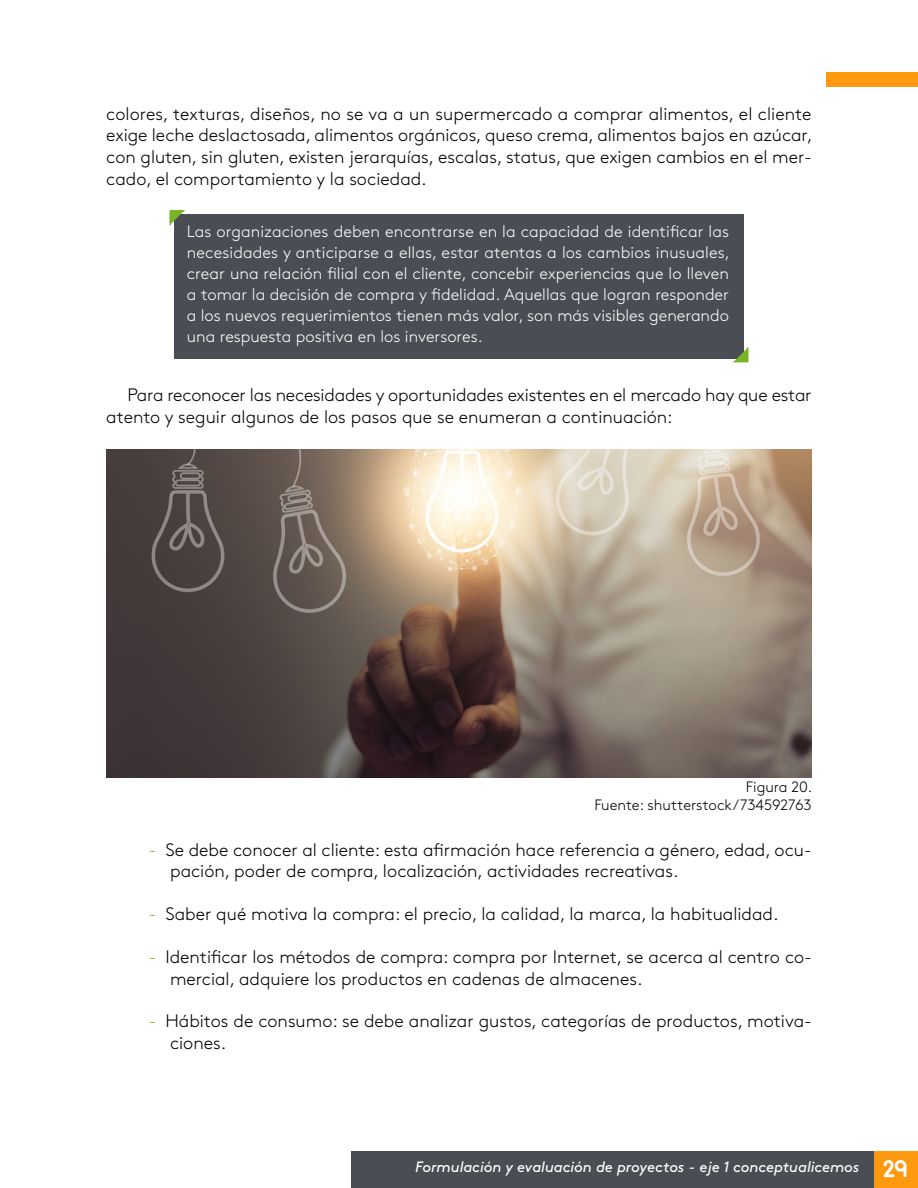
<style>
.page{position:relative;width:918px;height:1188px;background:#fff}
.page>*{position:absolute;margin:0;border:0;box-sizing:border-box;transform-origin:0 0}
.t1{font:300 18px/21.6px "Brown Std";color:#000}
.t2{font:300 16.5px/21px "Brown Std";color:#fff;text-align:justify}
.t3{font:italic 15px "Brown Std";letter-spacing:-.005em;color:#fff}
.t4{font:300 15px/18px "Brown Std";color:#000;text-align:right}
.s1{color:#7eb62d}
.s2{font-family:"Areandina Voz";font-style:normal;font-size:24px}
</style>
<div class="page">
<div style="left:826px;top:72px;width:92px;height:15px;background:#ff990f"></div>
<div style="left:873px;top:1151px;width:45px;height:37px;background:#ff990f"></div>
<div style="left:351px;top:1151px;width:522px;height:37px;background:#4a4d54"></div>
<img style="left:106px;top:449px;width:706px;height:329px">
<div style="left:174px;top:214px;width:570px;height:145px;background:#4a4d54"></div>
<svg style="left:733px;top:347px;width:16px;height:16px"></svg>
<svg style="left:169px;top:210px;width:16px;height:16px"></svg>
<p class="t1" style="left:106px;top:103px;width:708px;text-align:justify">colores, texturas, diseños, no se va a un supermercado a comprar alimentos, el cliente exige leche deslactosada, alimentos orgánicos, queso crema, alimentos bajos en azúcar, con gluten, sin gluten, existen jerarquías, escalas, status, que exigen cambios en el mer&shy;cado, el comportamiento y la sociedad.</p>
<p class="t2" style="left:187px;top:221px;width:545px">Las organizaciones deben encontrarse en la capacidad de identificar las necesidades y anticiparse a ellas, estar atentas a los cambios inusuales, crear una relación filial con el cliente, concebir experiencias que lo lleven a tomar la decisión de compra y fidelidad. Aquellas que logran responder a los nuevos requerimientos tienen más valor, son más visibles generando una respuesta positiva en los inversores.</p>
<p class="t1" style="left:106px;top:385px;width:707px;text-indent:21px">Para reconocer las necesidades y oportunidades existentes en el mercado hay que estar atento y seguir algunos de los pasos que se enumeran a continuación:</p>
<p class="t4" style="left:594px;top:778px;width:219px">Figura 20.<br>Fuente: shutterstock/734592763</p>
<p class="t1" style="left:170px;top:839px;width:643px;text-indent:-21px"><span class="s1">-</span> Se debe conocer al cliente: esta afirmación hace referencia a género, edad, ocu&shy;pación, poder de compra, localización, actividades recreativas.</p>
<p class="t1" style="left:149px;top:903px;width:628px"><span class="s1">-</span> Saber qué motiva la compra: el precio, la calidad, la marca, la habitualidad.</p>
<p class="t1" style="left:170px;top:946px;width:643px;text-indent:-21px"><span class="s1">-</span> Identificar los métodos de compra: compra por Internet, se acerca al centro co&shy;mercial, adquiere los productos en cadenas de almacenes.</p>
<p class="t1" style="left:170px;top:1011px;width:643px;text-indent:-21px"><span class="s1">-</span> Hábitos de consumo: se debe analizar gustos, categorías de productos, motiva&shy;ciones.</p>
<p class="t3" style="left:415px;top:1158px;width:494px">Formulación y evaluación de proyectos - eje 1 conceptualicemos <span class="s2">29</span></p>
</div>
